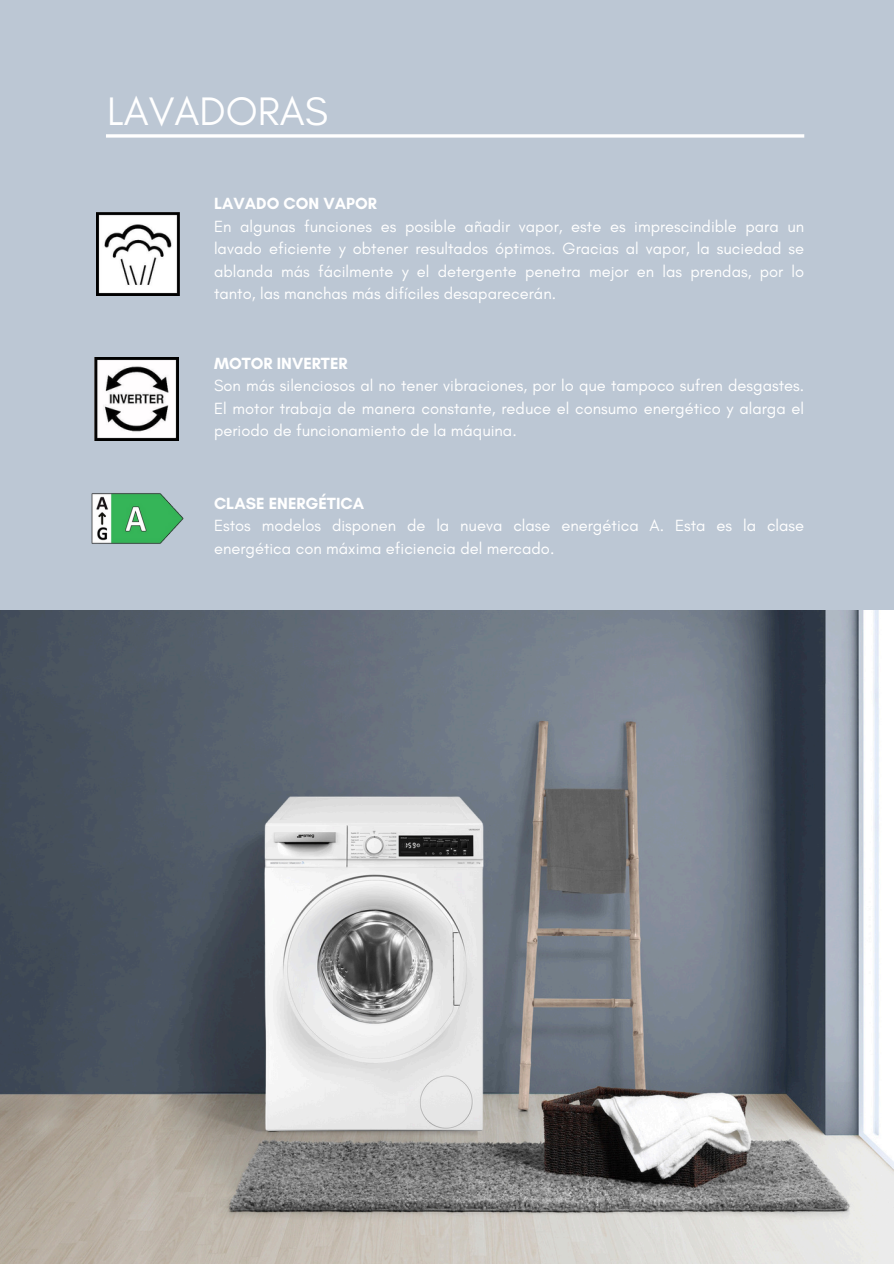
<style>
.page{position:relative;width:894px;height:1264px;background:#fff}
.page>*{position:absolute;margin:0;border:0;box-sizing:border-box;transform-origin:0 0}
.t1{font:40.5px "Glacial Indifference";color:#fff}
.t2{font:16.5px/22.5px "Glacial Indifference";color:#fff;text-align:justify}
.t3{font:700 16.5px "Glacial Indifference";color:#fff}
</style>
<div class="page">
<div style="left:0;top:0;width:893px;height:1263px;background:#bcc7d4"></div>
<img style="left:91px;top:493px;width:93px;height:51px">
<img style="left:95px;top:357px;width:83px;height:83px">
<img style="left:97px;top:212px;width:83px;height:84px">
<svg style="left:106px;top:134px;width:698px;height:4px"></svg>
<img style="left:0;top:610px;width:893px;height:653px">
<img style="left:261px;top:796px;width:224px;height:334px">
<p class="t1" style="left:107px;top:87px;width:222px">LAVADORAS</p>
<p class="t3" style="left:214px;top:193px;width:164px">LAVADO CON VAPOR</p>
<p class="t2" style="left:214px;top:214px;width:591px">En algunas funciones es posible añadir vapor, este es imprescindible para un lavado eficiente y obtener resultados óptimos. Gracias al vapor, la suciedad se ablanda más fácilmente y el detergente penetra mejor en las prendas, por lo tanto, las manchas más difíciles desaparecerán.</p>
<p class="t3" style="left:214px;top:353px;width:135px">MOTOR INVERTER</p>
<p class="t2" style="left:214px;top:374px;width:591px">Son más silenciosos al no tener vibraciones, por lo que tampoco sufren desgastes.<br>El motor trabaja de manera constante, reduce el consumo energético y alarga el periodo de funcionamiento de la máquina.</p>
<p class="t3" style="left:214px;top:493px;width:151px">CLASE ENERGÉTICA</p>
<p class="t2" style="left:214px;top:514px;width:591px">Estos modelos disponen de la nueva clase energética A. Esta es la clase energética con máxima eficiencia del mercado.</p>
</div>
